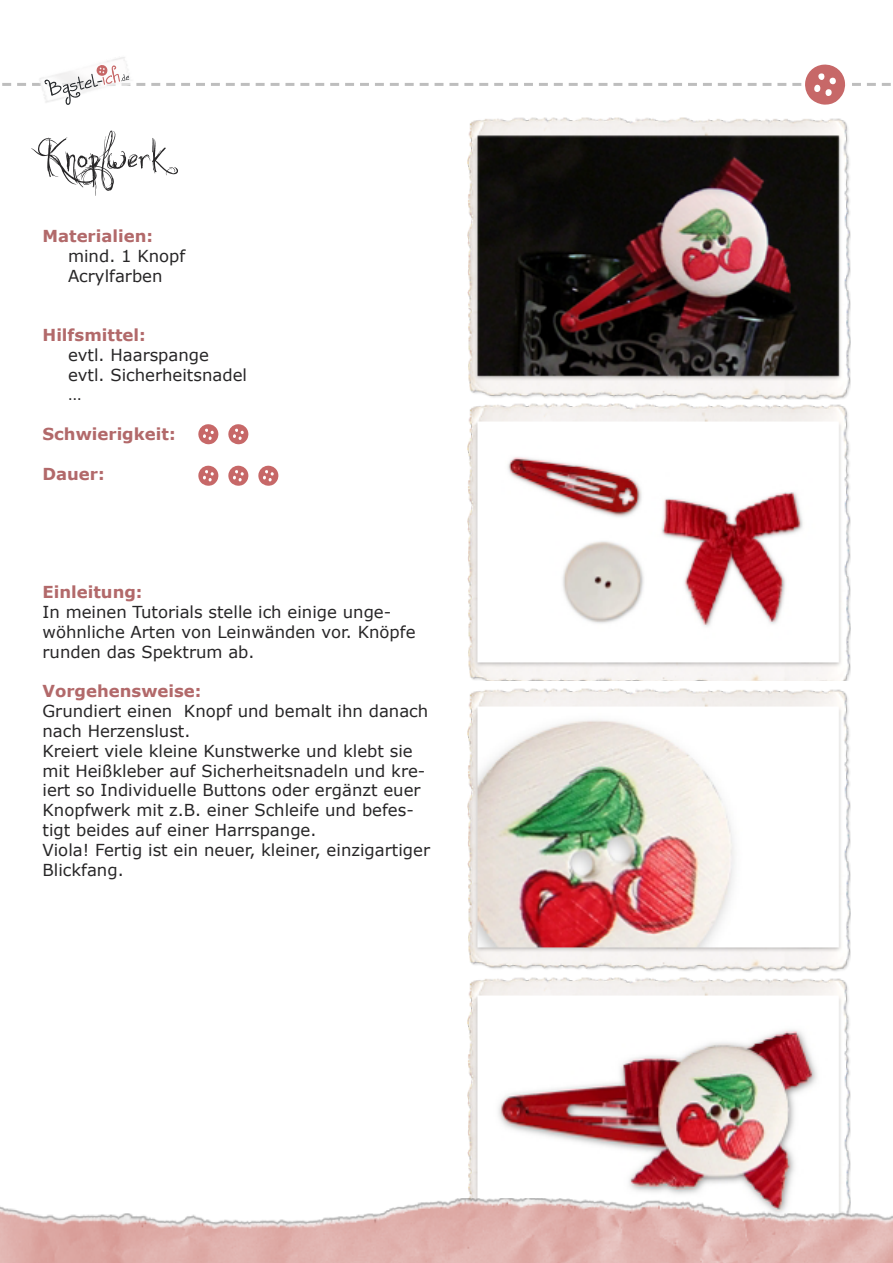
<style>
.page{position:relative;width:893px;height:1263px;background:#fff}
.page>*{position:absolute;margin:0;border:0;box-sizing:border-box;transform-origin:0 0}
.t1{font:52.5px "Dunno";color:#272627}
.t2{font:16.5px/19.8px "Verdana";color:#272627}
.t3{font:700 16.5px "Verdana";color:#b2696a}
</style>
<div class="page">
<img style="left:468px;top:403px;width:382px;height:278px">
<img style="left:468px;top:977px;width:382px;height:221px">
<img style="left:468px;top:688px;width:382px;height:284px">
<img style="left:468px;top:117px;width:382px;height:283px">
<img style="left:0;top:1198px;width:893px;height:65px">
<svg style="left:2px;top:57px;width:889px;height:48px"></svg>
<svg style="left:198px;top:424px;width:20px;height:20px"></svg>
<svg style="left:228px;top:424px;width:20px;height:20px"></svg>
<svg style="left:198px;top:465px;width:20px;height:21px"></svg>
<svg style="left:228px;top:465px;width:20px;height:21px"></svg>
<svg style="left:258px;top:465px;width:20px;height:21px"></svg>
<h1 class="t1" style="left:43px;top:124px;width:123px">Knopfwerk</h1>
<p class="t3" style="left:43px;top:225px;width:112px">Materialien:</p>
<p class="t2" style="left:68px;top:245px;width:119px">mind. 1 Knopf<br>Acrylfarben</p>
<p class="t3" style="left:43px;top:324px;width:105px">Hilfsmittel:</p>
<p class="t2" style="left:68px;top:344px;width:181px">evtl. Haarspange evtl. Sicherheitsnadel …</p>
<p class="t3" style="left:43px;top:423px;width:135px">Schwierigkeit:</p>
<p class="t3" style="left:43px;top:463px;width:64px">Dauer:</p>
<p class="t3" style="left:43px;top:582px;width:102px">Einleitung:</p>
<p class="t2" style="left:43px;top:602px;width:374px">In meinen Tutorials stelle ich einige unge&shy;wöhnliche Arten von Leinwänden vor. Knöpfe runden das Spektrum ab.</p>
<p class="t3" style="left:43px;top:681px;width:161px">Vorgehensweise:</p>
<p class="t2" style="left:43px;top:701px;width:389px">Grundiert einen Knopf und bemalt ihn danach nach Herzenslust.<br>Kreiert viele kleine Kunstwerke und klebt sie mit Heißkleber auf Sicherheitsnadeln und kre&shy;iert so Individuelle Buttons oder ergänzt euer Knopfwerk mit z.B. einer Schleife und befes&shy;tigt beides auf einer Harrspange.<br>Viola! Fertig ist ein neuer, kleiner, einzigartiger Blickfang.</p>
</div>
